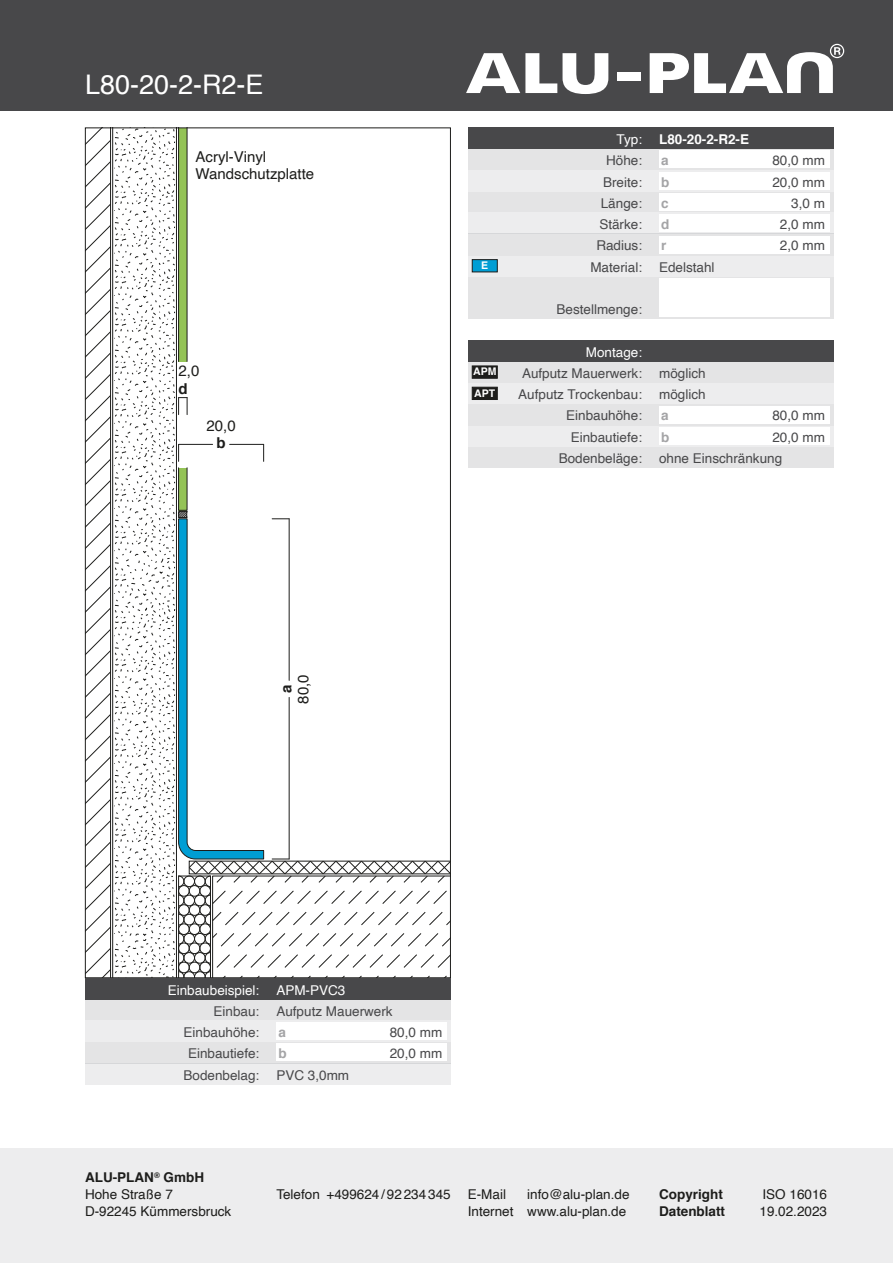
<style>
.page{position:relative;width:893px;height:1263px;background:#fff}
.page>*{position:absolute;margin:0;border:0;box-sizing:border-box;transform-origin:0 0}
.t1{font:27px "Helvetica";color:#fff}
.t2{font:15px/17px "Helvetica";color:#1d1d1b}
.t3{font:700 15px "Helvetica";color:#1d1d1b}
.t4{font:13.5px "Helvetica";color:#48484a}
.t5{font:13.5px/17px "Helvetica";color:#1d1d1b}
.t6{font:13.5px "Helvetica";color:#fff}
.t7{font:700 13.5px "Helvetica";color:#1d1d1b}
.t8{font:700 13.5px "Helvetica";color:#fff}
.t9{font:700 13.5px "Helvetica";color:#a4a4a6}
.t10{font:700 10.5px/21.3px "Helvetica";color:#fff}
.s1{font-weight:700}
</style>
<div class="page">
<div style="left:0;top:1148px;width:893px;height:115px;background:#ededee"></div>
<div style="left:0;top:0;width:893px;height:111px;background:#48484a"></div>
<svg style="left:87px;top:130px;width:362px;height:846px"></svg>
<div style="left:468px;top:361px;width:365px;height:22px;background:#e4e4e5"></div>
<div style="left:468px;top:446px;width:365px;height:22px;background:#e4e4e5"></div>
<div style="left:468px;top:425px;width:365px;height:21px;background:#ededee"></div>
<div style="left:659px;top:427px;width:170px;height:17px;background:#fff"></div>
<svg style="left:468px;top:383px;width:365px;height:42px;background:#e9e9ea"></svg>
<div style="left:659px;top:406px;width:170px;height:17px;background:#fff"></div>
<div style="left:468px;top:340px;width:365px;height:21px;background:#48484a"></div>
<div style="left:85px;top:999px;width:366px;height:21px;background:#e4e4e5"></div>
<svg style="left:85px;top:1020px;width:366px;height:64px"></svg>
<div style="left:276px;top:1023px;width:170px;height:17px;background:#fff"></div>
<div style="left:85px;top:978px;width:366px;height:21px;background:#48484a"></div>
<div style="left:468px;top:276px;width:365px;height:43px;background:#e4e4e5"></div>
<div style="left:659px;top:279px;width:170px;height:38px;background:#fff"></div>
<div style="left:468px;top:255px;width:365px;height:21px;background:#ededee"></div>
<div style="left:468px;top:191px;width:365px;height:22px;background:#e4e4e5"></div>
<div style="left:659px;top:193px;width:170px;height:17px;background:#fff"></div>
<div style="left:468px;top:170px;width:365px;height:21px;background:#ededee"></div>
<svg style="left:468px;top:213px;width:365px;height:42px"></svg>
<div style="left:659px;top:172px;width:170px;height:17px;background:#fff"></div>
<div style="left:659px;top:215px;width:170px;height:17px;background:#fff"></div>
<div style="left:468px;top:149px;width:365px;height:21px;background:#e4e4e5"></div>
<div style="left:659px;top:151px;width:170px;height:17px;background:#fff"></div>
<div style="left:468px;top:128px;width:365px;height:21px;background:#48484a"></div>
<div style="left:472px;top:366px;width:25px;height:12px;background:#1d1d1b"></div>
<div style="left:472px;top:387px;width:25px;height:13px;background:#1d1d1b;border:1px solid #1d1d1b"></div>
<div style="left:472px;top:259px;width:25px;height:13px;background:#009ed4;border:1px solid #1d1d1b"></div>
<svg style="left:650px;top:44px;width:194px;height:49px"></svg>
<div style="left:617px;top:72px;width:23px;height:9px;background:#fff"></div>
<svg style="left:466px;top:53px;width:142px;height:41px"></svg>
<h1 class="t1" style="left:85px;top:63px;width:180px">L80-20-2-R2-E</h1>
<p class="t2" style="left:196px;top:148px;width:120px">Acryl-Vinyl<br>Wandschutzplatte</p>
<p class="t2" style="left:179px;top:363px;width:22px">2,0</p>
<p class="t3" style="left:179px;top:376px;width:11px">d</p>
<p class="t2" style="left:207px;top:418px;width:31px">20,0</p>
<p class="t3" style="left:217px;top:431px;width:11px">b</p>
<p class="t3" style="left:274px;top:693px;width:10px;rotate:-90deg">a</p>
<p class="t2" style="left:295px;top:703px;width:31px;rotate:-90deg">80,0</p>
<p class="t10" style="left:481px;top:255px;width:9px">E</p>
<p class="t10" style="left:473px;top:361px;width:25px">APM<br>APT</p>
<p class="t6" style="left:617px;top:129px;width:27px">Typ:</p>
<p class="t8" style="left:659px;top:128px;width:92px">L80-20-2-R2-E</p>
<p class="t4" style="left:606px;top:150px;width:38px">Höhe:</p>
<p class="t9" style="left:661px;top:150px;width:9px">a</p>
<p class="t4" style="left:772px;top:150px;width:54px">80,0 mm</p>
<p class="t4" style="left:603px;top:171px;width:41px">Breite:</p>
<p class="t4" style="left:599px;top:214px;width:44px">Stärke:</p>
<p class="t4" style="left:601px;top:193px;width:43px">Länge:</p>
<p class="t4" style="left:596px;top:235px;width:47px">Radius:</p>
<p class="t9" style="left:661px;top:171px;width:10px">b</p>
<p class="t9" style="left:661px;top:213px;width:10px">d</p>
<p class="t9" style="left:661px;top:192px;width:9px">c</p>
<p class="t9" style="left:661px;top:235px;width:7px">r</p>
<p class="t4" style="left:590px;top:256px;width:53px">Material:</p>
<p class="t4" style="left:659px;top:256px;width:57px">Edelstahl</p>
<p class="t4" style="left:556px;top:299px;width:87px">Bestellmenge:</p>
<p class="t6" style="left:586px;top:342px;width:58px">Montage:</p>
<p class="t4" style="left:518px;top:384px;width:125px">Aufputz Trockenbau:</p>
<p class="t4" style="left:659px;top:384px;width:48px">möglich</p>
<p class="t4" style="left:522px;top:363px;width:122px">Aufputz Mauerwerk:</p>
<p class="t4" style="left:659px;top:363px;width:48px">möglich</p>
<p class="t4" style="left:772px;top:171px;width:54px">20,0 mm</p>
<p class="t4" style="left:780px;top:214px;width:47px">2,0 mm</p>
<p class="t4" style="left:791px;top:193px;width:35px">3,0 m</p>
<p class="t4" style="left:780px;top:235px;width:47px">2,0 mm</p>
<p class="t4" style="left:566px;top:405px;width:77px">Einbauhöhe:</p>
<p class="t9" style="left:661px;top:405px;width:9px">a</p>
<p class="t4" style="left:772px;top:405px;width:54px">80,0 mm</p>
<p class="t4" style="left:571px;top:427px;width:73px">Einbautiefe:</p>
<p class="t9" style="left:661px;top:426px;width:10px">b</p>
<p class="t4" style="left:772px;top:427px;width:54px">20,0 mm</p>
<p class="t4" style="left:559px;top:448px;width:85px">Bodenbeläge:</p>
<p class="t4" style="left:659px;top:448px;width:125px">ohne Einschränkung</p>
<p class="t6" style="left:168px;top:979px;width:93px">Einbaubeispiel:</p>
<p class="t4" style="left:214px;top:1001px;width:47px">Einbau:</p>
<p class="t6" style="left:276px;top:979px;width:71px">APM-PVC3</p>
<p class="t4" style="left:276px;top:1001px;width:118px">Aufputz Mauerwerk</p>
<p class="t4" style="left:184px;top:1022px;width:77px">Einbauhöhe:</p>
<p class="t9" style="left:279px;top:1021px;width:9px">a</p>
<p class="t4" style="left:390px;top:1022px;width:54px">80,0 mm</p>
<p class="t4" style="left:188px;top:1043px;width:73px">Einbautiefe:</p>
<p class="t9" style="left:279px;top:1043px;width:10px">b</p>
<p class="t4" style="left:390px;top:1043px;width:54px">20,0 mm</p>
<p class="t4" style="left:184px;top:1064px;width:77px">Bodenbelag:</p>
<p class="t4" style="left:276px;top:1064px;width:74px">PVC 3,0mm</p>
<p class="t5" style="left:85px;top:1169px;width:148px"><span class="s1">ALU-PLAN</span><sup>®</sup> <span class="s1">GmbH<br></span>Hohe Straße 7<br>D-92245 Kümmersbruck</p>
<p class="t5" style="left:276px;top:1186px;width:176px">Telefon +499624 /92234345</p>
<p class="t7" style="left:659px;top:1183px;width:65px">Copyright</p>
<p class="t5" style="left:762px;top:1186px;width:66px">ISO 16016</p>
<p class="t7" style="left:659px;top:1200px;width:68px">Datenblatt</p>
<p class="t5" style="left:759px;top:1203px;width:69px">19.02.2023</p>
<p class="t5" style="left:468px;top:1186px;width:163px;text-align:right">info@alu-plan.de<br>Internet www.alu-plan.de</p>
<p class="t5" style="left:468px;top:1186px;width:40px">E-Mail</p>
</div>
